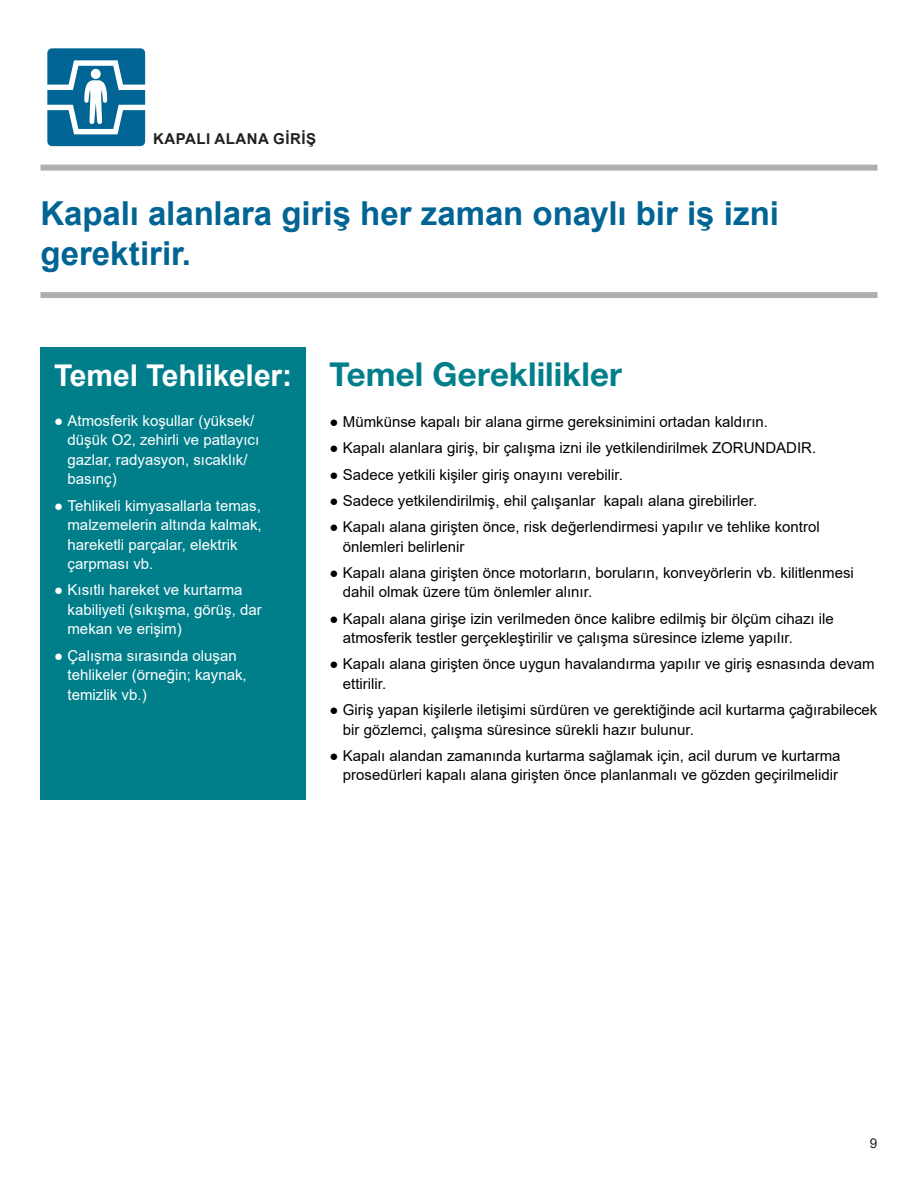
<style>
.page{position:relative;width:918px;height:1188px;background:#fff}
.page>*{position:absolute;margin:0;border:0;box-sizing:border-box;transform-origin:0 0}
.t1{font:700 33px/40.5px "Arial";color:#006494}
.t2{font:700 33px "Helvetica Neue LT Std";letter-spacing:.005em;color:#007f8b}
.t3{font:700 30px "Arial";letter-spacing:-.005em;color:#fff}
.t4{font:15px/19.5px "Arial";color:#000}
.t5{font:15px/19.5px "Arial";color:#fff}
.t6{font:700 15px "Arial";letter-spacing:.035em;color:#231f20}
.t7{font:13.5px "Arial";color:#231f20}
</style>
<div class="page">
<div style="left:40px;top:165px;width:838px;height:6px;background:#aeafb3"></div>
<div style="left:40px;top:292px;width:838px;height:6px;background:#aeafb3"></div>
<div style="left:40px;top:347px;width:266px;height:452px;background:#007f8b"></div>
<div style="left:45px;top:46px;width:103px;height:103px;background:#006494;border-radius:7px"></div>
<div style="left:42px;top:43px;width:109px;height:109px;border:5px solid #fff;border-radius:7px"></div>
<svg style="left:46px;top:60px;width:100px;height:74px"></svg>
<p class="t6" style="left:153px;top:128px;width:165px">KAPALI ALANA GİRİŞ</p>
<h1 class="t1" style="left:40px;top:193px;width:740px">Kapalı alanlara giriş her zaman onaylı bir iş izni gerektirir.</h1>
<h2 class="t3" style="left:54px;top:354px;width:240px">Temel Tehlikeler:</h2>
<p class="t5" style="left:68px;top:411px;width:193px;text-indent:-14px">● Atmosferik koşullar (yüksek/ düşük O2, zehirli ve patlayıcı gazlar, radyasyon, sıcaklık/ basınç)</p>
<p class="t5" style="left:68px;top:495px;width:196px;text-indent:-14px">● Tehlikeli kimyasallarla temas, malzemelerin altında kalmak, hareketli parçalar, elektrik çarpması vb.</p>
<p class="t5" style="left:68px;top:580px;width:196px;text-indent:-14px">● Kısıtlı hareket ve kurtarma kabiliyeti (sıkışma, görüş, dar mekan ve erişim)</p>
<p class="t5" style="left:68px;top:645px;width:181px;text-indent:-14px">● Çalışma sırasında oluşan tehlikeler (örneğin; kaynak, temizlik vb.)</p>
<h1 class="t2" style="left:329px;top:354px;width:294px">Temel Gereklilikler</h1>
<p class="t4" style="left:329px;top:412px;width:440px">● Mümkünse kapalı bir alana girme gereksinimini ortadan kaldırın.</p>
<p class="t4" style="left:329px;top:438px;width:488px">● Kapalı alanlara giriş, bir çalışma izni ile yetkilendirilmek ZORUNDADIR.</p>
<p class="t4" style="left:329px;top:465px;width:295px">● Sadece yetkili kişiler giriş onayını verebilir.</p>
<p class="t4" style="left:329px;top:491px;width:429px">● Sadece yetkilendirilmiş, ehil çalışanlar kapalı alana girebilirler.</p>
<p class="t4" style="left:343px;top:517px;width:478px;text-indent:-14px">● Kapalı alana girişten önce, risk değerlendirmesi yapılır ve tehlike kontrol önlemleri belirlenir</p>
<p class="t4" style="left:343px;top:563px;width:513px;text-indent:-14px">● Kapalı alana girişten önce motorların, boruların, konveyörlerin vb. kilitlenmesi dahil olmak üzere tüm önlemler alınır.</p>
<p class="t4" style="left:343px;top:609px;width:492px;text-indent:-14px">● Kapalı alana girişe izin verilmeden önce kalibre edilmiş bir ölçüm cihazı ile atmosferik testler gerçekleştirilir ve çalışma süresince izleme yapılır.</p>
<p class="t4" style="left:343px;top:654px;width:533px;text-indent:-14px">● Kapalı alana girişten önce uygun havalandırma yapılır ve giriş esnasında devam ettirilir.</p>
<p class="t4" style="left:343px;top:700px;width:536px;text-indent:-14px">● Giriş yapan kişilerle iletişimi sürdüren ve gerektiğinde acil kurtarma çağırabilecek bir gözlemci, çalışma süresince sürekli hazır bulunur.</p>
<p class="t4" style="left:329px;top:746px;width:513px;text-align:right">● Kapalı alandan zamanında kurtarma sağlamak için, acil durum ve kurtarma prosedürleri kapalı alana girişten önce planlanmalı ve gözden geçirilmelidir</p>
<p class="t7" style="left:870px;top:1133px;width:9px">9</p>
</div>
